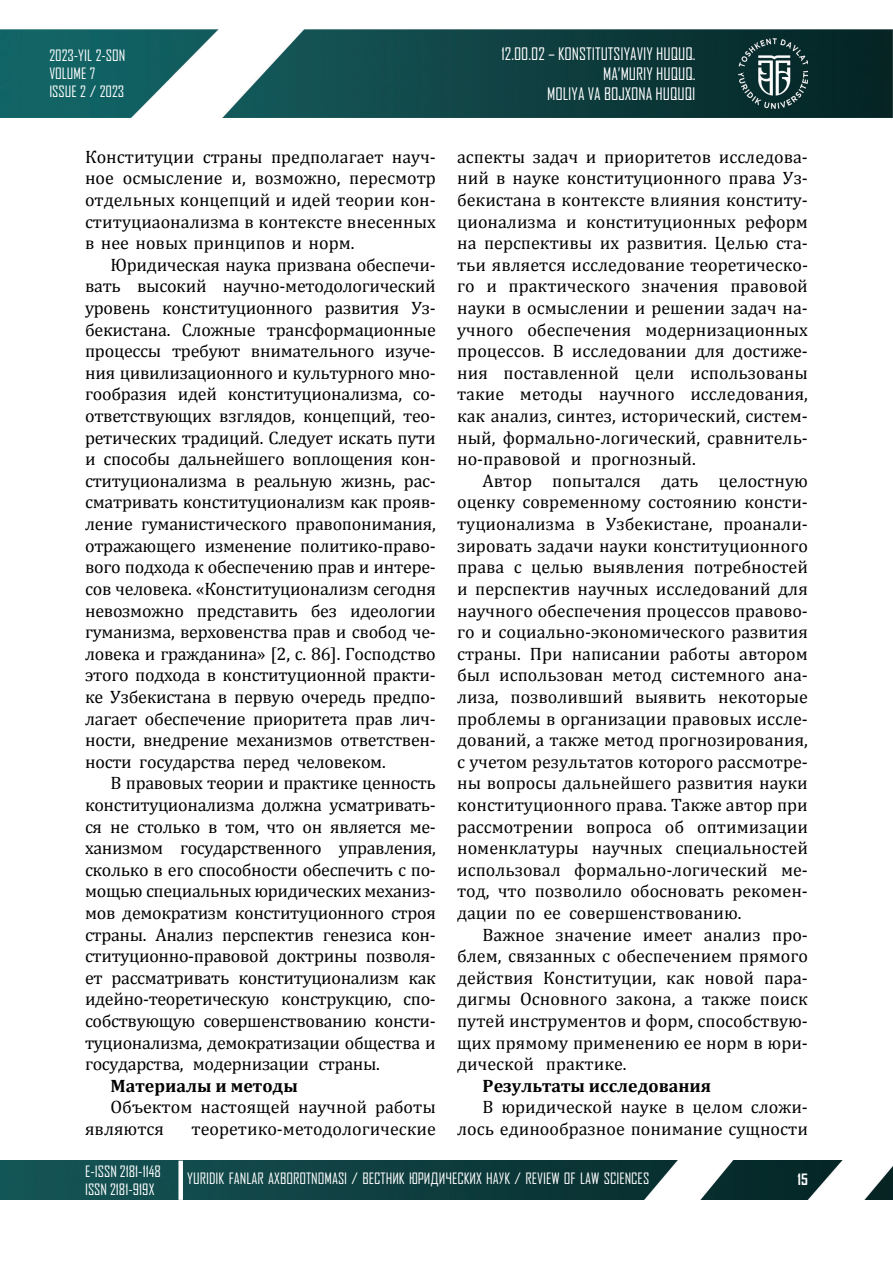
<style>
.page{position:relative;width:893px;height:1263px;background:#fff}
.page>*{position:absolute;margin:0;border:0;box-sizing:border-box;transform-origin:0 0}
.t1{font:18px/21.6px "Cambria";color:#000}
.t2{font:700 18px "Cambria";color:#000}
.t3{font:16.5px/19.8px "Agency FB";color:#fff;text-align:right}
.t4{font:15px/18px "Agency FB Cyrillic";color:#fff}
.t5{font:15px/18px "Agency FB";color:#fff}
.t6{font:700 15px "Agency FB";color:#fff}
</style>
<div class="page">
<img style="left:0;top:29px;width:893px;height:89px">
<img style="left:738px;top:39px;width:70px;height:69px">
<img style="left:0;top:1161px;width:893px;height:39px">
<div style="left:178px;top:1161px;width:5px;height:39px;background:#fff"></div>
<p class="t5" style="left:49px;top:46px;width:78px">2023-YIL 2-SON<br>VOLUME 7<br>ISSUE 2 / 2023</p>
<p class="t1" style="left:85px;top:146px;width:352px;text-align:justify">Конституции страны предполагает науч&shy;ное осмысление и, возможно, пересмотр отдельных концепций и идей теории кон&shy;ституциаонализма в контексте внесенных в нее новых принципов и норм.</p>
<p class="t1" style="left:85px;top:254px;width:355px;text-indent:26px">Юридическая наука призвана обеспечи&shy;вать высокий научно-методологический уровень конституционного развития Уз&shy;бекистана. Сложные трансформационные процессы требуют внимательного изуче&shy;ния цивилизационного и культурного мно&shy;гообразия идей конституционализма, со&shy;ответствующих взглядов, концепций, тео&shy;ретических традиций. Следует искать пути и способы дальнейшего воплощения кон&shy;ституционализма в реальную жизнь, рас&shy;сматривать конституционализм как прояв&shy;ление гуманистического правопонимания, отражающего изменение политико-право&shy;вого подхода к обеспечению прав и интере&shy;сов человека. «Конституционализм сегодня невозможно представить без идеологии гуманизма, верховенства прав и свобод че&shy;ловека и гражданина» [2, с. 86]. Господство этого подхода в конституционной практи&shy;ке Узбекистана в первую очередь предпо&shy;лагает обеспечение приоритета прав лич&shy;ности, внедрение механизмов ответствен&shy;ности государства перед человеком.</p>
<p class="t1" style="left:85px;top:772px;width:352px;text-align:justify;text-indent:26px">В правовых теории и практике ценность конституционализма должна усматривать&shy;ся не столько в том, что он является ме&shy;ханизмом государственного управления, сколько в его способности обеспечить с по&shy;мощью специальных юридических механиз&shy;мов демократизм конституционного строя страны. Анализ перспектив генезиса кон&shy;ституционно-правовой доктрины позволя&shy;ет рассматривать конституционализм как идейно-теоретическую конструкцию, спо&shy;собствующую совершенствованию консти&shy;туционализма, демократизации общества и государства, модернизации страны.</p>
<p class="t2" style="left:111px;top:1073px;width:189px">Материалы и методы</p>
<p class="t1" style="left:85px;top:1096px;width:352px;text-indent:26px">Объектом настоящей научной работы являются</p>
<p class="t1" style="left:192px;top:1118px;width:246px">теоретико-методологические</p>
<p class="t3" style="left:502px;top:44px;width:195px">12.00.02 – KONSTITUTSIYAVIY HUQUQ.<br>MA’MURIY HUQUQ.<br>MOLIYA VA BOJXONA HUQUQI</p>
<p class="t1" style="left:457px;top:146px;width:355px">аспекты задач и приоритетов исследова&shy;ний в науке конституционного права Уз&shy;бекистана в контексте влияния конститу&shy;ционализма и конституционных реформ на перспективы их развития. Целью ста&shy;тьи является исследование теоретическо&shy;го и практического значения правовой науки в осмыслении и решении задач на&shy;учного обеспечения модернизационных процессов. В исследовании для достиже&shy;ния поставленной цели использованы такие методы научного исследования, как анализ, синтез, исторический, систем&shy;ный, формально-логический, сравнитель&shy;но-правовой и прогнозный.</p>
<p class="t1" style="left:457px;top:470px;width:355px;text-indent:26px">Автор попытался дать целостную оценку современному состоянию консти&shy;туционализма в Узбекистане, проанали&shy;зировать задачи науки конституционного права с целью выявления потребностей и перспектив научных исследований для научного обеспечения процессов правово&shy;го и социально-экономического развития страны. При написании работы автором был использован метод системного ана&shy;лиза, позволивший выявить некоторые проблемы в организации правовых иссле&shy;дований, а также метод прогнозирования, с учетом результатов которого рассмотре&shy;ны вопросы дальнейшего развития науки конституционного права. Также автор при рассмотрении вопроса об оптимизации номенклатуры научных специальностей использовал формально-логический ме&shy;тод, что позволило обосновать рекомен&shy;дации по ее совершенствованию.</p>
<p class="t1" style="left:457px;top:923px;width:352px;text-align:justify;text-indent:26px">Важное значение имеет анализ про&shy;блем, связанных с обеспечением прямого действия Конституции, как новой пара&shy;дигмы Основного закона, а также поиск путейинструментов и форм, способствую&shy;щих прямому применению ее норм в юри&shy;дической практике.</p>
<p class="t2" style="left:483px;top:1073px;width:230px">Результаты исследования</p>
<p class="t1" style="left:457px;top:1096px;width:352px;text-align:right">В юридической науке в целом сложи&shy;лось единообразное понимание сущности</p>
<p class="t4" style="left:85px;top:1162px;width:77px">E-ISSN 2181-1148<br>ISSN 2181-919Х</p>
<p class="t4" style="left:187px;top:1169px;width:463px">YURIDIK FANLAR AXBOROTNOMASI / ВЕСТНИК ЮРИДИЧЕСКИХ НАУК / REVIEW OF LAW SCIENCES</p>
<p class="t6" style="left:798px;top:1170px;width:12px">15</p>
</div>
